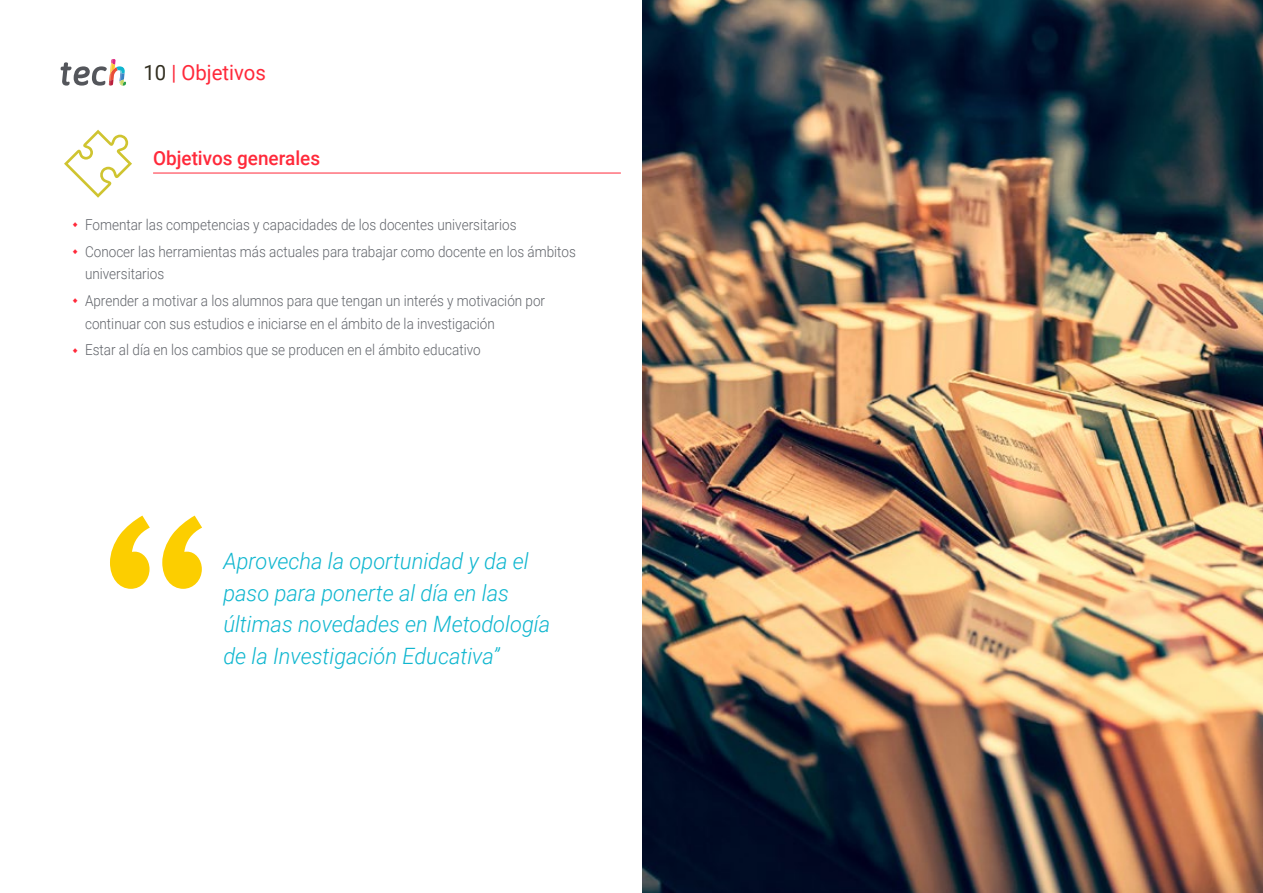
<style>
.page{position:relative;width:1263px;height:893px;background:#fff}
.page>*{position:absolute;margin:0;border:0;box-sizing:border-box;transform-origin:0 0}
.t1{font:italic 300 22.5px/31.5px "Roboto";color:#0fb6cf}
.t2{font:21px "Roboto";color:#ff293a}
.t3{font:500 19.5px "Roboto";color:#ff293a}
.t4{font:300 15px/26.7px "Roboto";color:#61646a;scale:.9 1}
.s1{color:#312e20}
.s2{color:#fc2a3b}
</style>
<div class="page">
<hr style="left:153px;top:173px;width:468px;height:1px;background:#ff293a">
<svg style="left:64px;top:130px;width:68px;height:68px"></svg>
<img style="left:642px;top:0;width:621px;height:893px">
<svg style="left:110px;top:516px;width:92px;height:73px"></svg>
<svg style="left:61px;top:59px;width:65px;height:27px"></svg>
<h2 class="t2" style="left:144px;top:57px;width:124px"><span class="s1">10</span> <span class="s2">|</span> Objetivos</h2>
<h3 class="t3" style="left:153px;top:144px;width:169px">Objetivos generales</h3>
<p class="t4" style="left:85px;top:211px;width:547px">Fomentar las competencias y capacidades de los docentes universitarios<br>Conocer las herramientas más actuales para trabajar como docente en los ámbitos</p>
<p class="t4" style="left:85px;top:260px;width:513px">universitarios<br>Aprender a motivar a los alumnos para que tengan un interés y motivación por</p>
<p class="t4" style="left:85px;top:309px;width:457px">continuar con sus estudios e iniciarse en el ámbito de la investigación<br>Estar al día en los cambios que se producen en el ámbito educativo</p>
<h1 class="t1" style="left:223px;top:544px;width:328px">Aprovecha la oportunidad y da el paso para ponerte al día en las últimas novedades en Metodología de la Investigación Educativa”</h1>
</div>
